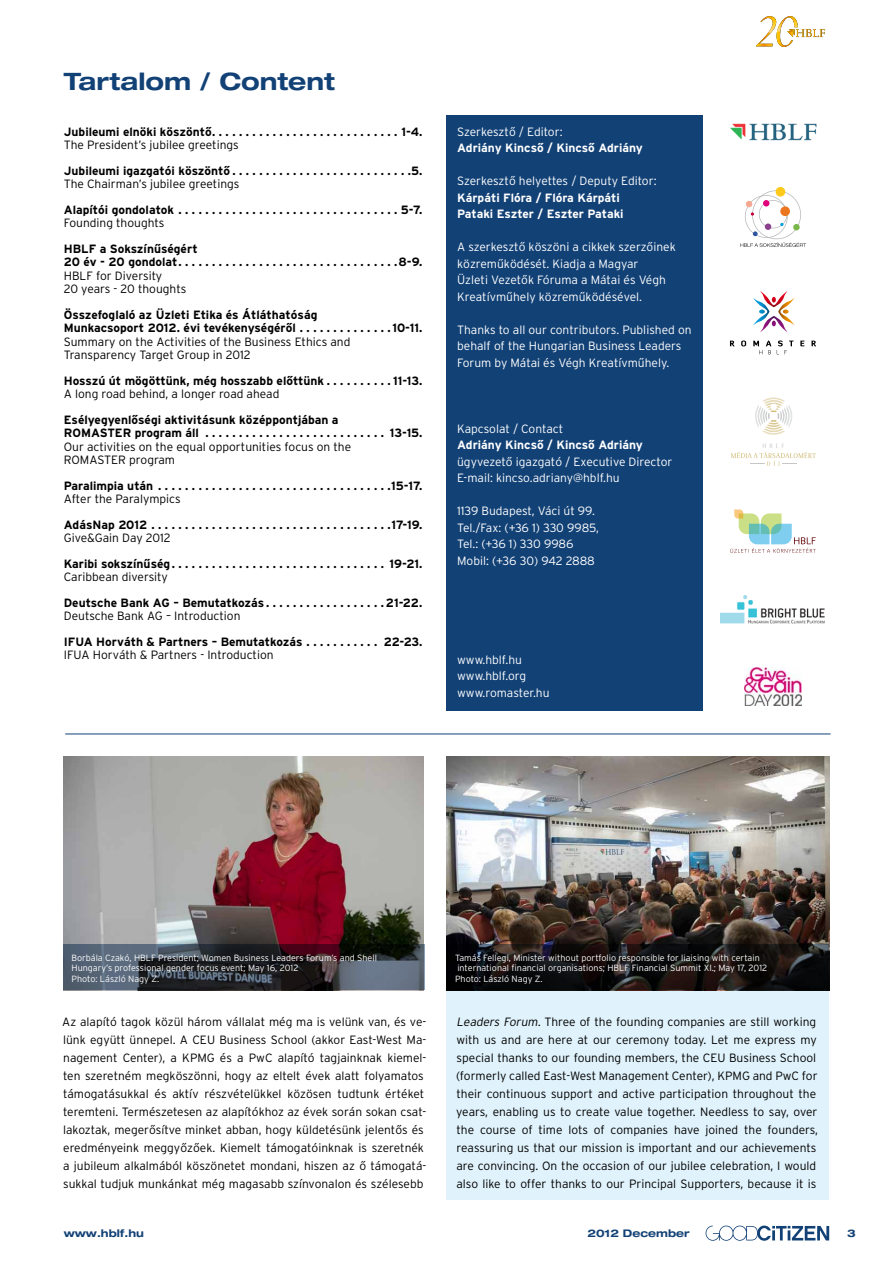
<style>
.page{position:relative;width:893px;height:1263px;background:#fff}
.page>*{position:absolute;margin:0;border:0;box-sizing:border-box;transform-origin:0 0}
.t1{font:24px "Helvetica Ext H Bold";color:#124176}
.t2{font:300 12px/18px "Interstate H";color:#000}
.t3{font:700 12px/13.5px "Interstate H";color:#000}
.t4{font:300 12px/16.5px "Interstate H";color:#fff}
.t5{font:700 12px/16.5px "Interstate H";color:#fff}
.t6{font:10.5px "Helvetica Ext H Bold";color:#124176}
.t7{font:300 9px/10.5px "Interstate H";color:#fff}
.s1{font-style:italic}
</style>
<div class="page">
<div style="left:446px;top:115px;width:257px;height:596px;background:#124176"></div>
<svg style="left:706px;top:1225px;width:123px;height:16px"></svg>
<hr style="left:65px;top:734px;width:766px;height:1px;background:#124176">
<div style="left:446px;top:756px;width:383px;height:443px;background:#e0f2fb"></div>
<img style="left:63px;top:756px;width:361px;height:189px">
<img style="left:446px;top:756px;width:383px;height:189px">
<svg style="left:63px;top:945px;width:361px;height:45px;background:#3a3e48"></svg>
<svg style="left:446px;top:945px;width:383px;height:45px;background:#131111"></svg>
<svg style="left:756px;top:16px;width:69px;height:31px"></svg>
<img style="left:730px;top:123px;width:87px;height:18px">
<div style="left:776px;top:187px;width:9px;height:10px;background:#fdca1b;border-radius:50%"></div>
<svg style="left:740px;top:190px;width:66px;height:57px"></svg>
<svg style="left:730px;top:341px;width:4px;height:5px"></svg>
<svg style="left:741px;top:340px;width:5px;height:6px"></svg>
<svg style="left:800px;top:341px;width:4px;height:5px"></svg>
<svg style="left:811px;top:341px;width:5px;height:5px"></svg>
<svg style="left:753px;top:340px;width:18px;height:14px"></svg>
<svg style="left:777px;top:340px;width:17px;height:14px"></svg>
<svg style="left:753px;top:291px;width:42px;height:41px"></svg>
<svg style="left:731px;top:444px;width:85px;height:22px"></svg>
<svg style="left:755px;top:397px;width:37px;height:38px"></svg>
<div style="left:770px;top:404px;width:7px;height:6px;background:#fff;border-radius:50%"></div>
<svg style="left:730px;top:509px;width:86px;height:44px"></svg>
<img style="left:720px;top:595px;width:105px;height:29px">
<img style="left:744px;top:667px;width:58px;height:39px">
<h1 class="t1" style="left:64px;top:66px;width:273px">Tartalom / Content</h1>
<p class="t3" style="left:64px;top:125px;width:359px">Jubileumi elnöki köszöntô . . . . . . . . . . . . . . . . . . . . . . . . . . . . 1-4.</p>
<p class="t2" style="left:64px;top:136px;width:177px">The President’s jubilee greetings</p>
<p class="t3" style="left:64px;top:164px;width:359px">Jubileumi igazgatói köszöntô . . . . . . . . . . . . . . . . . . . . . . . . . . 5.</p>
<p class="t2" style="left:64px;top:175px;width:177px">The Chairman’s jubilee greetings</p>
<p class="t3" style="left:64px;top:203px;width:359px">Alapítói gondolatok . . . . . . . . . . . . . . . . . . . . . . . . . . . . . . . . . 5-7.</p>
<p class="t2" style="left:64px;top:214px;width:102px">Founding thoughts</p>
<p class="t3" style="left:64px;top:242px;width:359px">HBLF a Sokszínûségért<br>20 év - 20 gondolat . . . . . . . . . . . . . . . . . . . . . . . . . . . . . . . . 8-9.</p>
<p class="t2" style="left:64px;top:269px;width:124px;line-height:13.5px">HBLF for Diversity<br>20 years - 20 thoughts</p>
<p class="t3" style="left:64px;top:308px;width:359px">Összefoglaló az Üzleti Etika és Átláthatóság<br>Munkacsoport 2012. évi tevékenységérôl . . . . . . . . . . . . . 10-11.</p>
<p class="t2" style="left:64px;top:335px;width:288px;line-height:13.5px">Summary on the Activities of the Business Ethics and<br>Transparency Target Group in 2012</p>
<p class="t3" style="left:64px;top:374px;width:359px">Hosszú út mögöttünk, még hosszabb elôttünk . . . . . . . . . 11-13.</p>
<p class="t2" style="left:64px;top:385px;width:217px">A long road behind, a longer road ahead</p>
<p class="t3" style="left:64px;top:413px;width:359px">Esélyegyenlôségi aktivitásunk középpontjában a<br>ROMASTER program áll . . . . . . . . . . . . . . . . . . . . . . . . . . . 13-15.</p>
<p class="t2" style="left:64px;top:440px;width:289px;line-height:13.5px">Our activities on the equal opportunities focus on the<br>ROMASTER program</p>
<p class="t3" style="left:64px;top:479px;width:359px">Paralimpia után . . . . . . . . . . . . . . . . . . . . . . . . . . . . . . . . . . 15-17.</p>
<p class="t2" style="left:64px;top:490px;width:118px">After the Paralympics</p>
<p class="t3" style="left:64px;top:518px;width:359px">AdásNap 2012 . . . . . . . . . . . . . . . . . . . . . . . . . . . . . . . . . . . 17-19.</p>
<p class="t2" style="left:64px;top:529px;width:108px">Give&amp;Gain Day 2012</p>
<p class="t3" style="left:64px;top:557px;width:359px">Karibi sokszínûség . . . . . . . . . . . . . . . . . . . . . . . . . . . . . . . . 19-21.</p>
<p class="t2" style="left:64px;top:568px;width:106px">Caribbean diversity</p>
<p class="t3" style="left:64px;top:596px;width:359px">Deutsche Bank AG – Bemutatkozás . . . . . . . . . . . . . . . . . 21-22.</p>
<p class="t2" style="left:64px;top:607px;width:178px">Deutsche Bank AG – Introduction</p>
<p class="t3" style="left:64px;top:635px;width:359px">IFUA Horváth &amp; Partners – Bemutatkozás . . . . . . . . . . . 22-23.</p>
<p class="t2" style="left:64px;top:646px;width:211px">IFUA Horváth &amp; Partners - Introduction</p>
<p class="t4" style="left:457px;top:123px;width:107px">Szerkesztô / Editor:</p>
<p class="t5" style="left:457px;top:140px;width:187px">Adriány Kincsô / Kincsô Adriány</p>
<p class="t4" style="left:457px;top:173px;width:201px">Szerkesztô helyettes / Deputy Editor:</p>
<p class="t5" style="left:457px;top:189px;width:168px">Kárpáti Flóra / Flóra Kárpáti<br>Pataki Eszter / Eszter Pataki</p>
<p class="t4" style="left:457px;top:239px;width:220px">A szerkesztô köszöni a cikkek szerzôinek közremûködését. Kiadja a Magyar<br>Üzleti Vezetôk Fóruma a Mátai és Végh Kreatívmûhely közremûködésével.</p>
<p class="t4" style="left:457px;top:321px;width:236px">Thanks to all our contributors. Published on behalf of the Hungarian Business Leaders<br>Forum by Mátai és Végh Kreatívmûhely.</p>
<p class="t4" style="left:457px;top:420px;width:108px">Kapcsolat / Contact</p>
<p class="t5" style="left:457px;top:437px;width:187px">Adriány Kincsô / Kincsô Adriány</p>
<p class="t4" style="left:457px;top:453px;width:217px">ügyvezetô igazgató / Executive Director<br>E-mail: kincso.adriany@hblf.hu</p>
<p class="t4" style="left:457px;top:503px;width:143px">1139 Budapest, Váci út 99.<br>Tel./Fax: (+36 1) 330 9985,<br>Tel.: (+36 1) 330 9986<br>Mobil: (+36 30) 942 2888</p>
<p class="t4" style="left:457px;top:651px;width:94px">www.hblf.hu www.hblf.org www.romaster.hu</p>
<p class="t7" style="left:72px;top:952px;width:307px">Borbála Czakó, HBLF President; Women Business Leaders Forum’s and Shell<br>Hungary’s professional gender focus event; May 16, 2012<br>Photo: László Nagy Z.</p>
<p class="t7" style="left:455px;top:952px;width:314px">Tamás Fellegi, Minister without portfolio responsible for liaising with certain international financial organisations; HBLF Financial Summit XI.; May 17, 2012<br>Photo: László Nagy Z.</p>
<p class="t2" style="left:62px;top:1013px;width:366px">Az alapító tagok közül három vállalat még ma is velünk van, és ve&shy;lünk együtt ünnepel. A CEU Business School (akkor East-West Ma&shy;nagement Center), a KPMG és a PwC alapító tagjainknak kiemel&shy;ten szeretném megköszönni, hogy az eltelt évek alatt folyamatos támogatásukkal és aktív részvételükkel közösen tudtunk értéket teremteni. Természetesen az alapítókhoz az évek során sokan csat&shy;lakoztak, megerôsítve minket abban, hogy küldetésünk jelentôs és eredményeink meggyôzôek. Kiemelt támogatóinknak is szeretnék a jubileum alkalmából köszönetet mondani, hiszen az ô támogatá&shy;sukkal tudjuk munkánkat még magasabb színvonalon és szélesebb</p>
<p class="t2" style="left:456px;top:1013px;width:364px"><span class="s1">Leaders Forum.</span> Three of the founding companies are still working with us and are here at our ceremony today. Let me express my special thanks to our founding members, the CEU Business School (formerly called East-West Management Center), KPMG and PwC for their continuous support and active participation throughout the years, enabling us to create value together. Needless to say, over the course of time lots of companies have joined the founders, reassuring us that our mission is important and our achievements are convincing. On the occasion of our jubilee celebration, I would also like to offer thanks to our Principal Supporters, because it is</p>
<p class="t6" style="left:64px;top:1226px;width:82px">www.hblf.hu</p>
<p class="t6" style="left:587px;top:1226px;width:104px">2012 December</p>
<p class="t6" style="left:847px;top:1226px;width:10px">3</p>
</div>
